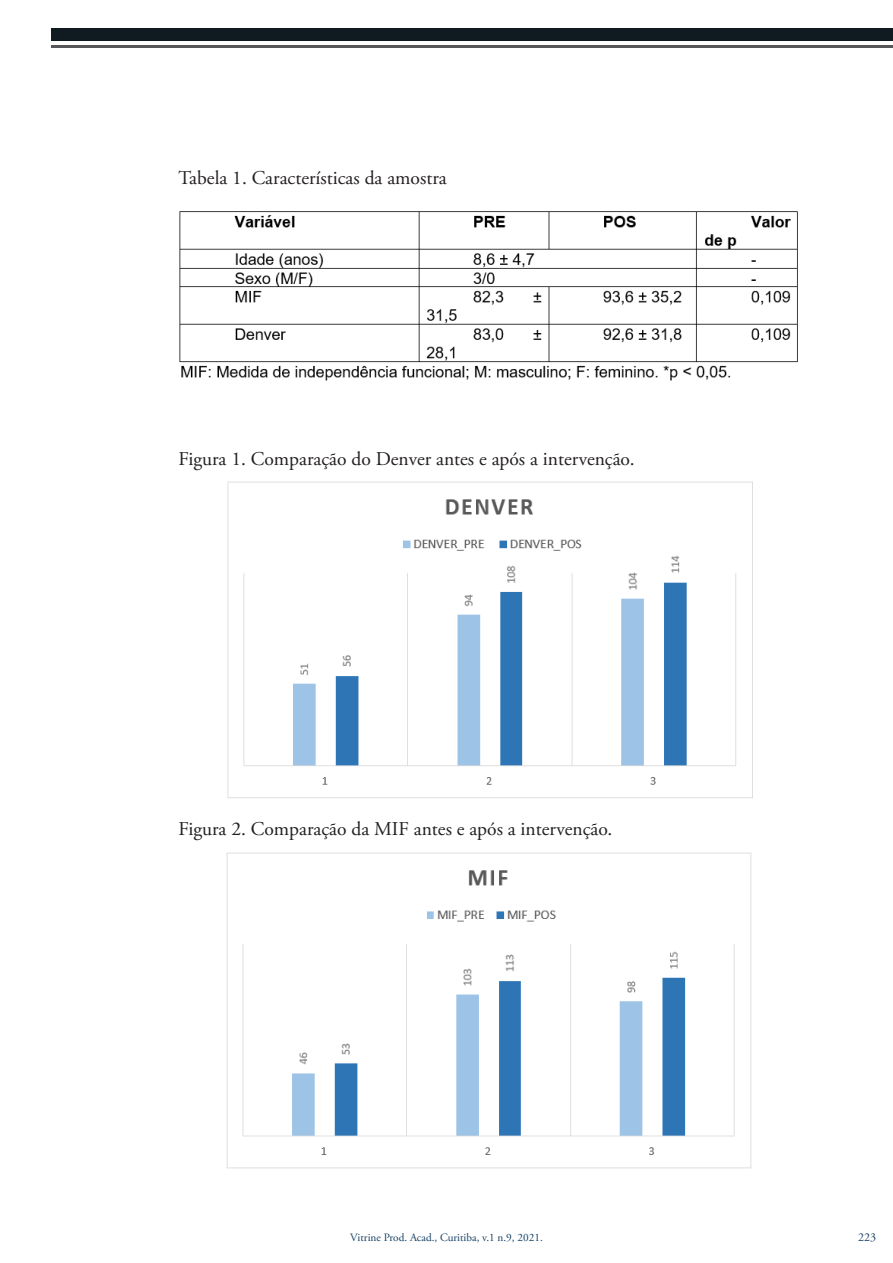
<style>
.page{position:relative;width:893px;height:1263px;background:#fff}
.page>*{position:absolute;margin:0;border:0;box-sizing:border-box;transform-origin:0 0}
.Texto_-_Conteudo{font:19.5px "Adobe Garamond Pro";color:#231f20}
.t1{font:12px "Adobe Garamond Pro";color:#154166}
.t2{font:11.25px "Adobe Garamond Pro";color:#154166}
</style>
<div class="page">
<div style="left:51px;top:28px;width:842px;height:12px;background:#101a21"></div>
<hr style="left:51px;top:45px;width:842px;height:3px;background:#57585a">
<img style="left:179px;top:211px;width:619px;height:170px">
<img style="left:227px;top:481px;width:526px;height:317px">
<img style="left:226px;top:852px;width:526px;height:317px">
<p class="Texto_-_Conteudo" style="left:179px;top:166px;width:270px">Tabela 1. Características da amostra</p>
<p class="Texto_-_Conteudo" style="left:179px;top:447px;width:458px">Figura 1. Comparação do Denver antes e após a intervenção.</p>
<p class="Texto_-_Conteudo" style="left:179px;top:817px;width:435px">Figura 2. Comparação da MIF antes e após a intervenção.</p>
<p class="t2" style="left:350px;top:1230px;width:194px">Vitrine Prod. Acad., Curitiba, v.1 n.9, 2021.</p>
<p class="t1" style="left:858px;top:1230px;width:19px">223</p>
</div>
